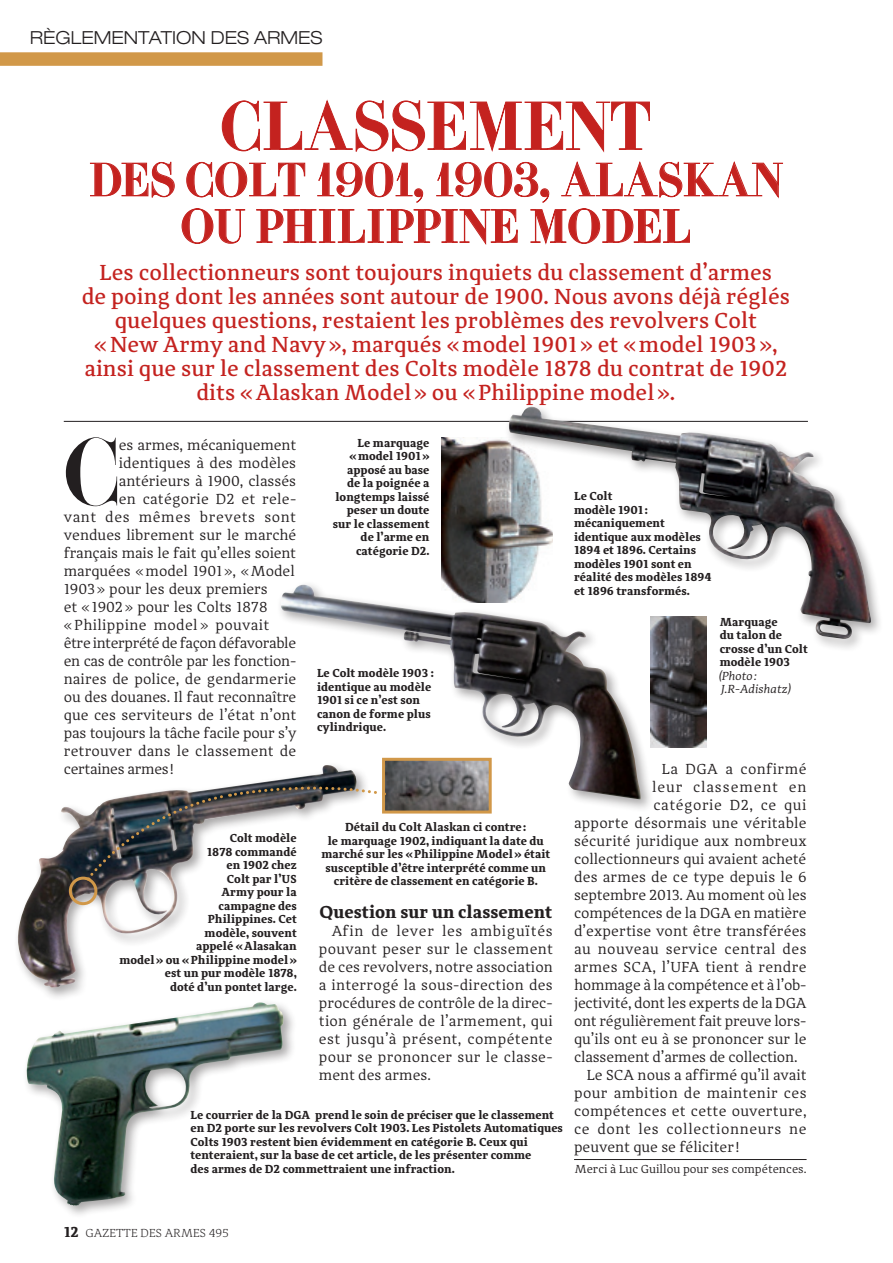
<style>
.page{position:relative;width:893px;height:1263px;background:#fff}
.page>*{position:absolute;margin:0;border:0;box-sizing:border-box;transform-origin:0 0}
.GA-Texte___Lettrine{font:87px "Domani CP";color:#231f20}
.Titre_3_colonnes{font:63px "Domani CP";letter-spacing:.01em;color:#c4221f}
.Titre_3_colonnes-2{font:43.5px/46.5px "Domani CP";letter-spacing:.01em;color:#c4221f;text-align:center}
.GA-Châpo{font:500 22.5px/24px "Adagio Serif";color:#c4221f;text-align:center}
.GA-Intertitre{font:700 18px "Adagio Serif";color:#231f20}
.t1{font:300 expanded 18px "Helvetica Neue";color:#231f20}
.GA-Texte_courant{font:15px/18px "Adagio Serif";letter-spacing:.005em;color:#231f20;text-align:justify}
.GA-Texte___Lettrine-2{font:15px "Adagio Serif";letter-spacing:-.005em;color:#231f20}
.GA-Texte___Lettrine-3{font:15px "Adagio Serif";letter-spacing:.02em;color:#231f20}
.GA-Texte_courant-2{font:15px "Adagio Serif";letter-spacing:.03em;color:#231f20}
.GA-Texte___Lettrine-4{font:15px "Adagio Serif";letter-spacing:-.025em;color:#231f20}
.GA-Texte_courant-3{font:15px "Adagio Serif";letter-spacing:-.015em;color:#231f20}
.GA-Texte___Lettrine-5{font:15px "Adagio Serif";letter-spacing:.04em;color:#231f20}
.GA-Texte_courant-4{font:15px "Adagio Serif";letter-spacing:.035em;color:#231f20}
.GA-Texte_courant-5{font:15px "Adagio Serif";letter-spacing:.06em;color:#231f20}
.GA-Légende{font:700 12px/13.5px "Adagio Serif";color:#231f20}
.GA-Remerciements{font:12px "Adagio Serif";color:#231f20}
.t2{font:300 12px "Adagio Serif";letter-spacing:.01em;color:#231f20}
.s1{font-weight:400;font-style:italic}
.s2{font-weight:700;font-size:15px}
</style>
<div class="page">
<div style="left:0;top:52px;width:322px;height:14px;background:#d19849"></div>
<img style="left:442px;top:437px;width:62px;height:143px">
<hr style="left:64px;top:421px;width:744px;height:1px;background:#231f20">
<svg style="left:222px;top:100px;width:428px;height:52px"></svg>
<svg style="left:90px;top:162px;width:85px;height:35px"></svg>
<svg style="left:182px;top:161px;width:601px;height:84px"></svg>
<div style="left:504px;top:402px;width:380px;height:250px;background:#231f20;opacity:.4"></div>
<img style="left:508px;top:407px;width:363px;height:233px">
<img style="left:654px;top:616px;width:52px;height:131px">
<hr style="left:574px;top:1159px;width:233px;height:1px;background:#231f20">
<div style="left:276px;top:580px;width:378px;height:232px;background:#231f20;opacity:.4"></div>
<img style="left:280px;top:585px;width:361px;height:214px">
<div style="left:13px;top:760px;width:357px;height:240px;background:#fff"></div>
<img style="left:17px;top:765px;width:340px;height:223px">
<div style="left:22px;top:998px;width:275px;height:221px;background:#231f20;opacity:.4"></div>
<img style="left:26px;top:1002px;width:258px;height:204px">
<div style="left:69px;top:877px;width:28px;height:28px;border:3px solid #d19849;border-radius:50%"></div>
<svg style="left:88px;top:782px;width:297px;height:98px"></svg>
<h3 class="t1" style="left:30px;top:27px;width:294px">RÈGLEMENTATION DES ARMES</h3>
<p class="Titre_3_colonnes" style="left:221px;top:87px;width:432px">CLASSEMENT</p>
<p class="Titre_3_colonnes-2" style="left:89px;top:161px;width:694px">DES COLT 1901, 1903, ALASKAN<br>OU PHILIPPINE MODEL</p>
<p class="GA-Châpo" style="left:82px;top:260px;width:710px">Les collectionneurs sont toujours inquiets du classement d’armes<br>de poing dont les années sont autour de 1900. Nous avons déjà réglés quelques questions, restaient les problèmes des revolvers Colt «New Army and Navy», marqués «model 1901» et «model 1903», ainsi que sur le classement des Colts modèle 1878 du contrat de 1902 dits «Alaskan Model» ou «Philippine model».</p>
<p class="GA-Texte___Lettrine" style="left:64px;top:418px;width:58px">C</p>
<p class="GA-Texte___Lettrine-2" style="left:119px;top:436px;width:179px">es armes, mécaniquement</p>
<p class="GA-Texte___Lettrine-2" style="left:119px;top:454px;width:179px">identiques à des modèles</p>
<p class="GA-Texte___Lettrine-2" style="left:119px;top:472px;width:179px">antérieurs à 1900, classés</p>
<p class="GA-Texte___Lettrine-3" style="left:119px;top:490px;width:179px">en catégorie D2 et rele-</p>
<p class="GA-Texte___Lettrine-5" style="left:64px;top:508px;width:234px">vant des mêmes brevets sont</p>
<p class="GA-Texte___Lettrine-2" style="left:64px;top:526px;width:234px">vendues librement sur le marché</p>
<p class="GA-Texte___Lettrine-2" style="left:64px;top:544px;width:234px">français mais le fait qu’elles soient</p>
<p class="GA-Texte___Lettrine-2" style="left:64px;top:562px;width:233px">marquées «model 1901», «Model</p>
<p class="GA-Texte___Lettrine-2" style="left:64px;top:580px;width:206px">1903» pour les deux premiers</p>
<p class="GA-Texte___Lettrine-2" style="left:64px;top:598px;width:206px">et «1902» pour les Colts 1878</p>
<p class="GA-Texte___Lettrine-3" style="left:64px;top:616px;width:207px">« Philippine model » pouvait</p>
<p class="GA-Texte___Lettrine-4" style="left:64px;top:634px;width:234px">être interprété de façon défavorable</p>
<p class="GA-Texte___Lettrine-2" style="left:64px;top:652px;width:234px">en cas de contrôle par les fonction-</p>
<p class="GA-Texte___Lettrine-2" style="left:64px;top:670px;width:234px">naires de police, de gendarmerie</p>
<p class="GA-Texte___Lettrine-2" style="left:64px;top:688px;width:234px">ou des douanes. Il faut reconnaître</p>
<p class="GA-Texte___Lettrine-2" style="left:64px;top:706px;width:234px">que ces serviteurs de l’état n’ont</p>
<p class="GA-Texte___Lettrine-2" style="left:64px;top:724px;width:234px">pas toujours la tâche facile pour s’y</p>
<p class="GA-Texte___Lettrine-2" style="left:64px;top:742px;width:234px">retrouver dans le classement de</p>
<p class="GA-Texte___Lettrine-2" style="left:64px;top:760px;width:111px">certaines armes!</p>
<p class="GA-Légende" style="left:119px;top:832px;width:179px;text-align:right">Colt modèle<br>1878 commandé<br>en 1902 chez<br>Colt par l’US<br>Army pour la<br>campagne des<br>Philippines. Cet<br>modèle, souvent<br>appelé «Alasakan<br>model» ou «Philippine model» est un pur modèle 1878,<br>doté d’un pontet large.</p>
<p class="GA-Légende" style="left:333px;top:436px;width:98px;text-align:right">Le marquage «model 1901» apposé au base de la poignée a longtemps laissé peser un doute sur le classement de l’arme en catégorie D2.</p>
<p class="GA-Légende" style="left:317px;top:667px;width:119px">Le Colt modèle 1903 : identique au modèle<br>1901 si ce n’est son canon de forme plus cylindrique.</p>
<p class="GA-Légende" style="left:321px;top:820px;width:230px;text-align:center">Détail du Colt Alaskan ci contre:<br>le marquage 1902, indiquant la date du marché sur les «Philippine Model» était susceptible d’être interprété comme un critère de classement en catégorie B.</p>
<p class="GA-Intertitre" style="left:319px;top:900px;width:234px">Question sur un classement</p>
<p class="GA-Texte_courant" style="left:319px;top:922px;width:235px;text-indent:13px">Afin de lever les ambiguïtés pouvant peser sur le classement de ces revolvers, notre association a interrogé la sous-direction des procédures de contrôle de la direc&shy;tion générale de l’armement, qui est jusqu’à présent, compétente pour se prononcer sur le classe&shy;ment des armes.</p>
<p class="GA-Légende" style="left:190px;top:1108px;width:374px">Le courrier de la DGA prend le soin de préciser que le classement en D2 porte sur les revolvers Colt 1903. Les Pistolets Automatiques Colts 1903 restent bien évidemment en catégorie B. Ceux qui tenteraient, sur la base de cet article, de les présenter comme<br>des armes de D2 commettraient une infraction.</p>
<p class="GA-Légende" style="left:574px;top:490px;width:139px">Le Colt<br>modèle 1901 : mécaniquement identique aux modèles<br>1894 et 1896. Certains modèles 1901 sont en réalité des modèles 1894 et 1896 transformés.</p>
<p class="GA-Légende" style="left:720px;top:615px;width:90px">Marquage<br>du talon de crosse d’un Colt modèle 1903 <span class="s1">(Photo:<br>J.R-Adishatz)</span></p>
<p class="GA-Texte_courant-2" style="left:662px;top:760px;width:146px">La DGA a confirmé</p>
<p class="GA-Texte_courant-5" style="left:652px;top:778px;width:156px">leur classement en</p>
<p class="GA-Texte_courant-4" style="left:654px;top:796px;width:154px">catégorie D2, ce qui</p>
<p class="GA-Texte_courant" style="left:574px;top:814px;width:234px">apporte désormais une véritable</p>
<p class="GA-Texte_courant" style="left:574px;top:832px;width:234px">sécurité juridique aux nombreux</p>
<p class="GA-Texte_courant" style="left:574px;top:850px;width:234px">collectionneurs qui avaient acheté</p>
<p class="GA-Texte_courant" style="left:574px;top:868px;width:234px">des armes de ce type depuis le 6</p>
<p class="GA-Texte_courant" style="left:574px;top:886px;width:234px">septembre 2013. Au moment où les</p>
<p class="GA-Texte_courant" style="left:574px;top:904px;width:234px">compétences de la DGA en matière</p>
<p class="GA-Texte_courant" style="left:574px;top:922px;width:234px">d’expertise vont être transférées</p>
<p class="GA-Texte_courant-2" style="left:574px;top:940px;width:234px">au nouveau service central des</p>
<p class="GA-Texte_courant" style="left:574px;top:958px;width:234px">armes SCA, l’UFA tient à rendre</p>
<p class="GA-Texte_courant-3" style="left:574px;top:976px;width:234px">hommage à la compétence et à l’ob-</p>
<p class="GA-Texte_courant" style="left:574px;top:994px;width:234px">jectivité, dont les experts de la DGA</p>
<p class="GA-Texte_courant" style="left:574px;top:1012px;width:234px">ont régulièrement fait preuve lors-</p>
<p class="GA-Texte_courant" style="left:574px;top:1030px;width:234px">qu’ils ont eu à se prononcer sur le</p>
<p class="GA-Texte_courant" style="left:574px;top:1048px;width:225px">classement d’armes de collection.</p>
<p class="GA-Texte_courant" style="left:574px;top:1066px;width:234px;text-indent:13px">Le SCA nous a affirmé qu’il avait pour ambition de maintenir ces compétences et cette ouverture, ce dont les collectionneurs ne peuvent que se féliciter !</p>
<p class="GA-Remerciements" style="left:575px;top:1161px;width:233px">Merci à Luc Guillou pour ses compétences.</p>
<p class="t2" style="left:64px;top:1226px;width:167px"><span class="s2">12</span> GAZETTE DES ARMES 495</p>
</div>
